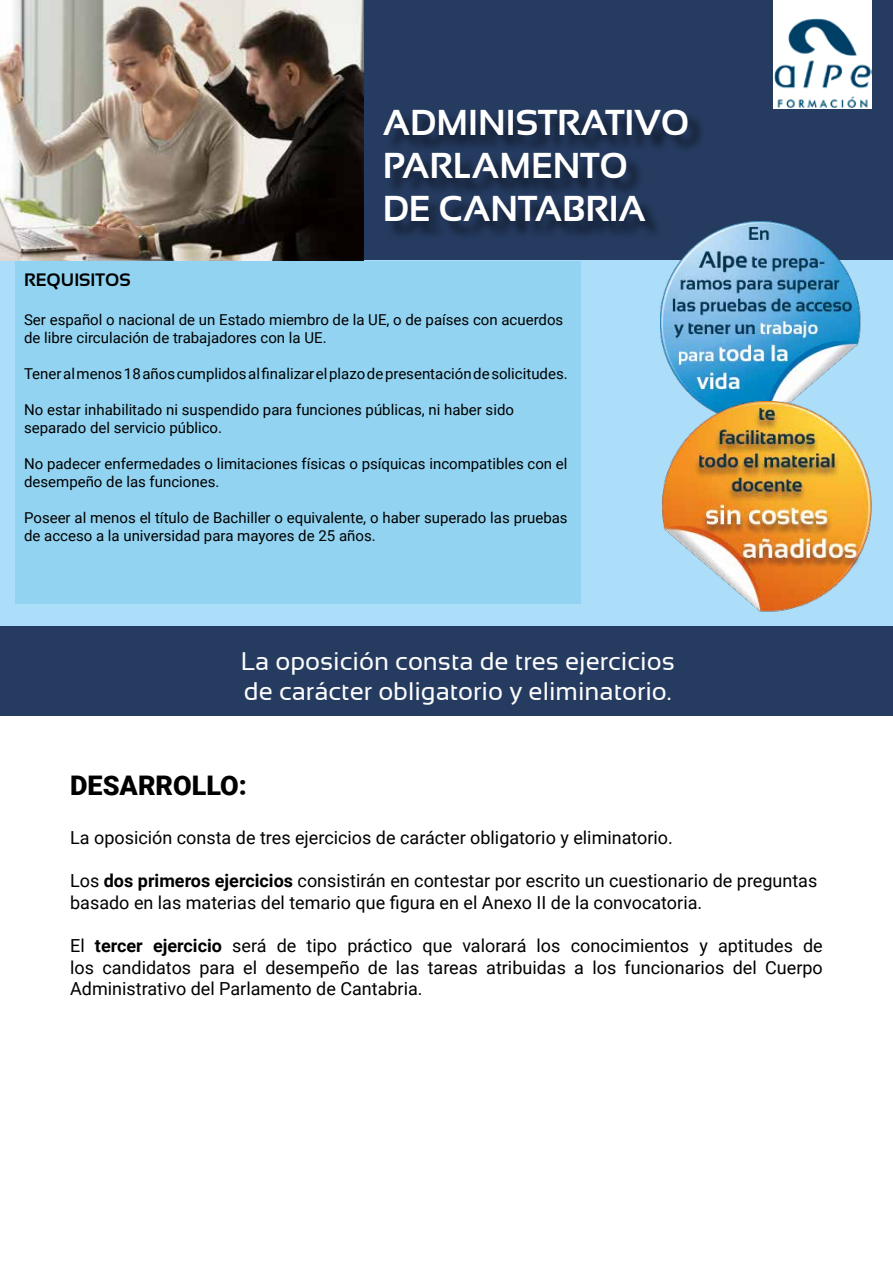
<style>
.page{position:relative;width:893px;height:1263px;background:#fff}
.page>*{position:absolute;margin:0;border:0;box-sizing:border-box;transform-origin:0 0}
.t1{font:700 36px/43.2px "Sansation";color:#fff}
.t2{font:900 27px "Roboto";color:#000}
.t3{font:25.5px/30.6px "Sansation";color:#fdfdfd}
.t4{font:18px/21.6px "Roboto";color:#000}
.t5{font:700 18px "Sansation";color:#000}
.t6{font:15px/18px "Roboto";color:#000}
.s1{font-weight:700}
</style>
<div class="page">
<div style="left:0;top:0;width:893px;height:668px;background:#acdef9"></div>
<div style="left:0;top:0;width:893px;height:260px;background:#253b60"></div>
<div style="left:773px;top:0;width:99px;height:76px;background:#fff"></div>
<img style="left:773px;top:18px;width:99px;height:90px">
<img style="left:0;top:0;width:363px;height:260px">
<div style="left:386px;top:112px;width:321px;height:128px;background:#000;opacity:.55"></div>
<div style="left:0;top:626px;width:893px;height:89px;background:#253b60"></div>
<div style="left:15px;top:261px;width:565px;height:343px;background:#91d3f0"></div>
<img style="left:661px;top:221px;width:199px;height:180px">
<img style="left:662px;top:401px;width:210px;height:211px">
<h1 class="t1" style="left:383px;top:101px;width:308px">ADMINISTRATIVO<br>PARLAMENTO<br>DE CANTABRIA</h1>
<p class="t5" style="left:24px;top:269px;width:108px">REQUISITOS</p>
<p class="t6" style="left:24px;top:310px;width:541px">Ser español o nacional de un Estado miembro de la UE, o de países con acuerdos de libre circulación de trabajadores con la UE.</p>
<p class="t6" style="left:24px;top:364px;width:545px">Tener al menos 18 años cumplidos al finalizar el plazo de presentación de solicitudes.</p>
<p class="t6" style="left:24px;top:400px;width:491px">No estar inhabilitado ni suspendido para funciones públicas, ni haber sido separado del servicio público.</p>
<p class="t6" style="left:24px;top:454px;width:545px">No padecer enfermedades o limitaciones físicas o psíquicas incompatibles con el desempeño de las funciones.</p>
<p class="t6" style="left:24px;top:508px;width:545px">Poseer al menos el título de Bachiller o equivalente, o haber superado las pruebas de acceso a la universidad para mayores de 25 años.</p>
<h3 class="t3" style="left:241px;top:646px;width:435px">La oposición consta de tres ejercicios de carácter obligatorio y eliminatorio.</h3>
<h2 class="t2" style="left:70px;top:767px;width:178px">DESARROLLO:</h2>
<p class="t4" style="left:70px;top:826px;width:604px">La oposición consta de tres ejercicios de carácter obligatorio y eliminatorio.</p>
<p class="t4" style="left:70px;top:869px;width:749px">Los <span class="s1">dos primeros ejercicios</span> consistirán en contestar por escrito un cuestionario de preguntas basado en las materias del temario que figura en el Anexo II de la convocatoria.</p>
<p class="t4" style="left:70px;top:934px;width:754px;text-align:justify">El <span class="s1">tercer ejercicio</span> será de tipo práctico que valorará los conocimientos y aptitudes de los candidatos para el desempeño de las tareas atribuidas a los funcionarios del Cuerpo Administrativo del Parlamento de Cantabria.</p>
</div>
